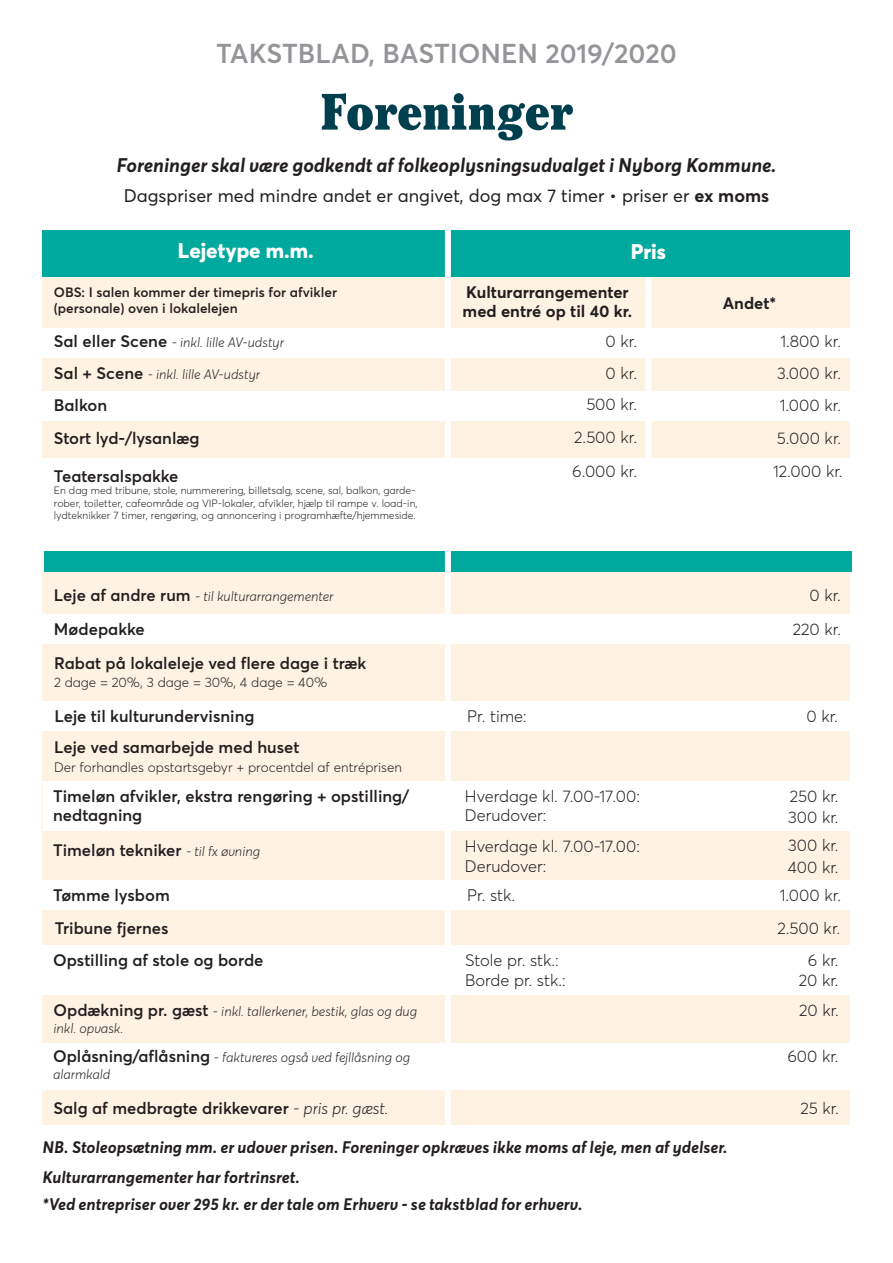
<style>
.page{position:relative;width:893px;height:1263px;background:#fff}
.page>*{position:absolute;margin:0;border:0;box-sizing:border-box;transform-origin:0 0}
.t1{font:900 condensed 51px "Cheltenham Std";color:#003f4e}
.t2{font:600 27px "Averta";color:#939598}
.t3{font:800 21px "Averta";color:#fff}
.t4{font:italic 700 19.5px "Averta";color:#231f20}
.t5{font:18px "Averta";color:#231f20}
.t6{font:600 16.5px/19.8px "Averta";color:#231f20}
.t7{font:300 16.5px "Averta";color:#231f20}
.t8{font:italic 700 16.5px "Averta";color:#231f20}
.t9{font:700 16.5px "Averta";color:#231f20}
.t10{font:italic 300 13.5px/16.2px "Averta";color:#231f20}
.t11{font:300 13.5px "Averta";color:#231f20}
.t12{font:600 13.5px "Averta";color:#231f20}
.t13{font:300 10.5px/12.6px "Averta";color:#231f20}
.s1{font-weight:700}
.s2{font-weight:600;font-style:normal;font-size:16.5px}
.s3{font-weight:300;font-style:italic;font-size:13.5px}
.s4{font-weight:300;font-style:italic}
</style>
<div class="page">
<div style="left:43px;top:257px;width:807px;height:868px;background:#fef2e3"></div>
<div style="left:43px;top:230px;width:807px;height:46px;background:#00a99d"></div>
<div style="left:43px;top:328px;width:815px;height:30px;background:#fff"></div>
<div style="left:43px;top:391px;width:815px;height:30px;background:#fff"></div>
<div style="left:39px;top:458px;width:815px;height:94px;background:#fff"></div>
<div style="left:41px;top:614px;width:816px;height:30px;background:#fff"></div>
<div style="left:41px;top:701px;width:815px;height:30px;background:#fff"></div>
<div style="left:43px;top:782px;width:815px;height:49px;background:#fff"></div>
<div style="left:41px;top:880px;width:816px;height:30px;background:#fff"></div>
<div style="left:40px;top:945px;width:815px;height:49px;background:#fff"></div>
<div style="left:34px;top:1043px;width:824px;height:46px;background:#fff"></div>
<div style="left:44px;top:552px;width:807px;height:20px;background:#00a99d"></div>
<div style="left:445px;top:229px;width:6px;height:904px;background:#fff"></div>
<div style="left:645px;top:277px;width:6px;height:235px;background:#fff"></div>
<h2 class="t2" style="left:216px;top:37px;width:462px">TAKSTBLAD, BASTIONEN 2019/2020</h2>
<p class="t1" style="left:320px;top:80px;width:254px">Foreninger</p>
<p class="t4" style="left:116px;top:153px;width:662px">Foreninger skal være godkendt af folkeoplysningsudvalget i Nyborg Kommune.</p>
<p class="t5" style="left:124px;top:184px;width:647px">Dagspriser med mindre andet er angivet, dog max 7 timer • priser er <span class="s1">ex moms</span></p>
<p class="t3" style="left:178px;top:237px;width:137px">Lejetype m.m.</p>
<p class="t3" style="left:631px;top:239px;width:37px">Pris</p>
<p class="t12" style="left:54px;top:284px;width:285px">OBS: I salen kommer der timepris for afvikler</p>
<p class="t12" style="left:54px;top:300px;width:185px">(personale) oven i lokalelejen</p>
<p class="t9" style="left:466px;top:281px;width:164px">Kulturarrangementer</p>
<p class="t9" style="left:463px;top:301px;width:171px">med entré op til 40 kr.</p>
<p class="t9" style="left:723px;top:293px;width:55px">Andet*</p>
<p class="t10" style="left:54px;top:335px;width:232px"><span class="s2">Sal eller Scene</span> - inkl. lille AV-udstyr</p>
<p class="t10" style="left:54px;top:367px;width:208px"><span class="s2">Sal + Scene</span> - inkl. lille AV-udstyr</p>
<p class="t6" style="left:54px;top:395px;width:55px">Balkon</p>
<p class="t6" style="left:54px;top:428px;width:147px">Stort lyd-/lysanlæg</p>
<p class="t6" style="left:54px;top:466px;width:126px">Teatersalspakke</p>
<p class="t13" style="left:54px;top:484px;width:365px">En dag med tribune, stole, nummerering, billetsalg, scene, sal, balkon, garde&shy;rober, toiletter, cafeområde og VIP-lokaler, afvikler, hjælp til rampe v. load-in, lydteknikker 7 timer, rengøring, og annoncering i programhæfte/hjemmeside.</p>
<p class="t7" style="left:606px;top:331px;width:33px">0 kr.</p>
<p class="t7" style="left:780px;top:331px;width:62px">1.800 kr.</p>
<p class="t7" style="left:606px;top:363px;width:33px">0 kr.</p>
<p class="t7" style="left:777px;top:363px;width:65px">3.000 kr.</p>
<p class="t7" style="left:586px;top:394px;width:52px">500 kr.</p>
<p class="t7" style="left:780px;top:395px;width:63px">1.000 kr.</p>
<p class="t7" style="left:574px;top:427px;width:64px">2.500 kr.</p>
<p class="t7" style="left:777px;top:427px;width:66px">5.000 kr.</p>
<p class="t7" style="left:572px;top:461px;width:66px">6.000 kr.</p>
<p class="t7" style="left:773px;top:461px;width:71px">12.000 kr.</p>
<p class="t10" style="left:54px;top:588px;width:281px"><span class="s2">Leje af andre rum</span> - til kulturarrangementer</p>
<p class="t7" style="left:809px;top:585px;width:33px">0 kr.</p>
<p class="t6" style="left:54px;top:619px;width:92px">Mødepakke</p>
<p class="t7" style="left:793px;top:619px;width:50px">220 kr.</p>
<p class="t6" style="left:54px;top:653px;width:314px">Rabat på lokaleleje ved flere dage i træk</p>
<p class="t11" style="left:54px;top:673px;width:275px">2 dage = 20%, 3 dage = 30%, 4 dage = 40%</p>
<p class="t6" style="left:54px;top:706px;width:202px">Leje til kulturundervisning</p>
<p class="t7" style="left:806px;top:706px;width:33px">0 kr.</p>
<p class="t6" style="left:54px;top:737px;width:247px">Leje ved samarbejde med huset</p>
<p class="t11" style="left:54px;top:759px;width:349px">Der forhandles opstartsgebyr + procentdel af entréprisen</p>
<p class="t7" style="left:467px;top:706px;width:61px">Pr. time:</p>
<p class="t6" style="left:53px;top:786px;width:358px">Timeløn afvikler, ekstra rengøring + opstilling/ nedtagning</p>
<p class="t7" style="left:465px;top:785px;width:177px">Hverdage kl. 7.00-17.00:</p>
<p class="t7" style="left:465px;top:805px;width:83px">Derudover:</p>
<p class="t7" style="left:790px;top:785px;width:50px">250 kr.</p>
<p class="t7" style="left:788px;top:807px;width:52px">300 kr.</p>
<p class="t7" style="left:788px;top:835px;width:52px">300 kr.</p>
<p class="t7" style="left:788px;top:857px;width:52px">400 kr.</p>
<p class="t7" style="left:465px;top:836px;width:177px">Hverdage kl. 7.00-17.00:</p>
<p class="t7" style="left:465px;top:856px;width:83px">Derudover:</p>
<p class="t6" style="left:53px;top:840px;width:209px">Timeløn tekniker <span class="s3">- til fx øvning</span></p>
<p class="t6" style="left:53px;top:885px;width:118px">Tømme lysbom</p>
<p class="t6" style="left:55px;top:918px;width:115px">Tribune fjernes</p>
<p class="t7" style="left:777px;top:918px;width:64px">2.500 kr.</p>
<p class="t6" style="left:53px;top:950px;width:212px">Opstilling af stole og borde</p>
<p class="t7" style="left:465px;top:950px;width:95px">Stole pr. stk.:</p>
<p class="t7" style="left:808px;top:950px;width:32px">6 kr.</p>
<p class="t7" style="left:465px;top:970px;width:102px">Borde pr. stk.:</p>
<p class="t7" style="left:799px;top:970px;width:41px">20 kr.</p>
<p class="t10" style="left:53px;top:1004px;width:365px"><span class="s2">Opdækning pr. gæst</span> - inkl. tallerkener, bestik, glas og dug inkl. opvask.</p>
<p class="t7" style="left:799px;top:1000px;width:41px">20 kr.</p>
<p class="t10" style="left:53px;top:1050px;width:359px"><span class="s2">Oplåsning/aflåsning</span> - faktureres også ved fejllåsning og alarmkald</p>
<p class="t7" style="left:787px;top:1046px;width:53px">600 kr.</p>
<p class="t6" style="left:53px;top:1098px;width:336px">Salg af medbragte drikkevarer <span class="s4">- pris pr. gæst.</span></p>
<p class="t7" style="left:800px;top:1098px;width:40px">25 kr.</p>
<p class="t7" style="left:467px;top:885px;width:50px">Pr. stk.</p>
<p class="t7" style="left:780px;top:885px;width:63px">1.000 kr.</p>
<p class="t8" style="left:43px;top:1137px;width:687px">NB. Stoleopsætning mm. er udover prisen. Foreninger opkræves ikke moms af leje, men af ydelser.</p>
<p class="t8" style="left:43px;top:1167px;width:259px">Kulturarrangementer har fortrinsret.</p>
<p class="t8" style="left:43px;top:1193px;width:542px">*Ved entrepriser over 295 kr. er der tale om Erhverv - se takstblad for erhverv.</p>
</div>
